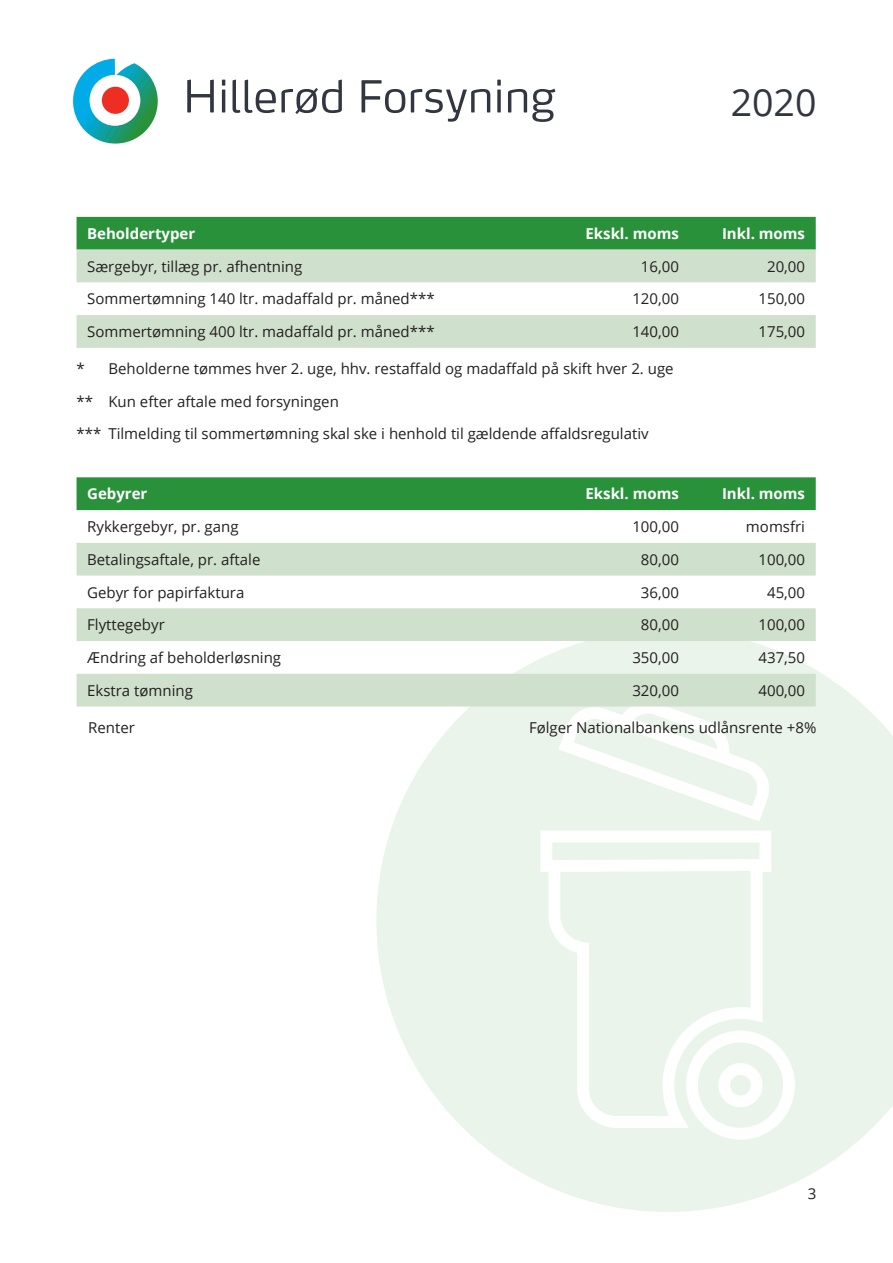
<style>
.page{position:relative;width:893px;height:1263px;background:#fff}
.page>*{position:absolute;margin:0;border:0;box-sizing:border-box;transform-origin:0 0}
.t1{font:37.5px "Open Sans";color:#323640}
.Tekst_udenfor_tabell{font:15px "Open Sans";color:#231f20}
.Table_header_text{font:700 15px "Open Sans";color:#fff}
</style>
<div class="page">
<svg style="left:376px;top:670px;width:517px;height:542px;fill:#eaf4eb"></svg>
<svg style="left:540px;top:831px;width:231px;height:297px;fill:#eaf4eb"></svg>
<svg style="left:686px;top:1031px;width:109px;height:109px"></svg>
<svg style="left:558px;top:706px;width:212px;height:115px"></svg>
<svg style="left:187px;top:80px;width:27px;height:32px"></svg>
<hr style="left:222px;top:90px;width:3px;height:22px;background:#323640">
<svg style="left:222px;top:80px;width:3px;height:6px"></svg>
<svg style="left:233px;top:80px;width:109px;height:34px"></svg>
<svg style="left:361px;top:80px;width:44px;height:33px"></svg>
<svg style="left:411px;top:89px;width:79px;height:33px"></svg>
<svg style="left:497px;top:90px;width:4px;height:22px"></svg>
<svg style="left:497px;top:80px;width:4px;height:6px"></svg>
<svg style="left:508px;top:89px;width:47px;height:33px"></svg>
<svg style="left:73px;top:59px;width:85px;height:85px"></svg>
<div style="left:77px;top:217px;width:739px;height:33px;background:#2a913b"></div>
<svg style="left:77px;top:250px;width:739px;height:98px;fill:#cfe0cc"></svg>
<div style="left:77px;top:477px;width:739px;height:33px;background:#2a913b"></div>
<svg style="left:77px;top:543px;width:739px;height:163px;fill:#cfe0cc"></svg>
<h1 class="t1" style="left:731px;top:76px;width:87px">2020</h1>
<p class="Table_header_text" style="left:87px;top:223px;width:110px">Beholdertyper</p>
<p class="Table_header_text" style="left:585px;top:223px;width:95px">Ekskl. moms</p>
<p class="Table_header_text" style="left:722px;top:223px;width:85px">Inkl. moms</p>
<p class="Tekst_udenfor_tabell" style="left:87px;top:256px;width:217px">Særgebyr, tillæg pr. afhentning</p>
<p class="Tekst_udenfor_tabell" style="left:641px;top:256px;width:39px">16,00</p>
<p class="Tekst_udenfor_tabell" style="left:767px;top:256px;width:39px">20,00</p>
<p class="Tekst_udenfor_tabell" style="left:87px;top:289px;width:349px">Sommertømning 140 ltr. madaffald pr. måned***</p>
<p class="Tekst_udenfor_tabell" style="left:632px;top:289px;width:48px">120,00</p>
<p class="Tekst_udenfor_tabell" style="left:758px;top:289px;width:48px">150,00</p>
<p class="Tekst_udenfor_tabell" style="left:87px;top:321px;width:349px">Sommertømning 400 ltr. madaffald pr. måned***</p>
<p class="Tekst_udenfor_tabell" style="left:632px;top:321px;width:48px">140,00</p>
<p class="Tekst_udenfor_tabell" style="left:758px;top:321px;width:48px">175,00</p>
<p class="Tekst_udenfor_tabell" style="left:77px;top:359px;width:599px">* Beholderne tømmes hver 2. uge, hhv. restaffald og madaffald på skift hver 2. uge</p>
<p class="Tekst_udenfor_tabell" style="left:77px;top:391px;width:264px">** Kun efter aftale med forsyningen</p>
<p class="Tekst_udenfor_tabell" style="left:77px;top:424px;width:574px">*** Tilmelding til sommertømning skal ske i henhold til gældende affaldsregulativ</p>
<p class="Table_header_text" style="left:87px;top:483px;width:62px">Gebyrer</p>
<p class="Table_header_text" style="left:585px;top:483px;width:95px">Ekskl. moms</p>
<p class="Table_header_text" style="left:722px;top:483px;width:85px">Inkl. moms</p>
<p class="Tekst_udenfor_tabell" style="left:87px;top:516px;width:153px">Rykkergebyr, pr. gang</p>
<p class="Tekst_udenfor_tabell" style="left:632px;top:516px;width:48px">100,00</p>
<p class="Tekst_udenfor_tabell" style="left:746px;top:516px;width:61px">momsfri</p>
<p class="Tekst_udenfor_tabell" style="left:87px;top:549px;width:175px">Betalingsaftale, pr. aftale</p>
<p class="Tekst_udenfor_tabell" style="left:641px;top:549px;width:39px">80,00</p>
<p class="Tekst_udenfor_tabell" style="left:758px;top:549px;width:48px">100,00</p>
<p class="Tekst_udenfor_tabell" style="left:87px;top:582px;width:159px">Gebyr for papirfaktura</p>
<p class="Tekst_udenfor_tabell" style="left:641px;top:582px;width:39px">36,00</p>
<p class="Tekst_udenfor_tabell" style="left:767px;top:582px;width:39px">45,00</p>
<p class="Tekst_udenfor_tabell" style="left:87px;top:615px;width:79px">Flyttegebyr</p>
<p class="Tekst_udenfor_tabell" style="left:641px;top:615px;width:39px">80,00</p>
<p class="Tekst_udenfor_tabell" style="left:758px;top:615px;width:48px">100,00</p>
<p class="Tekst_udenfor_tabell" style="left:87px;top:647px;width:195px">Ændring af beholderløsning</p>
<p class="Tekst_udenfor_tabell" style="left:632px;top:647px;width:48px">350,00</p>
<p class="Tekst_udenfor_tabell" style="left:758px;top:647px;width:48px">437,50</p>
<p class="Tekst_udenfor_tabell" style="left:87px;top:680px;width:107px">Ekstra tømning</p>
<p class="Tekst_udenfor_tabell" style="left:632px;top:680px;width:48px">320,00</p>
<p class="Tekst_udenfor_tabell" style="left:758px;top:680px;width:48px">400,00</p>
<p class="Tekst_udenfor_tabell" style="left:88px;top:717px;width:48px">Renter</p>
<p class="Tekst_udenfor_tabell" style="left:529px;top:717px;width:289px">Følger Nationalbankens udlånsrente +8%</p>
<p class="Tekst_udenfor_tabell" style="left:808px;top:1183px;width:10px">3</p>
</div>
